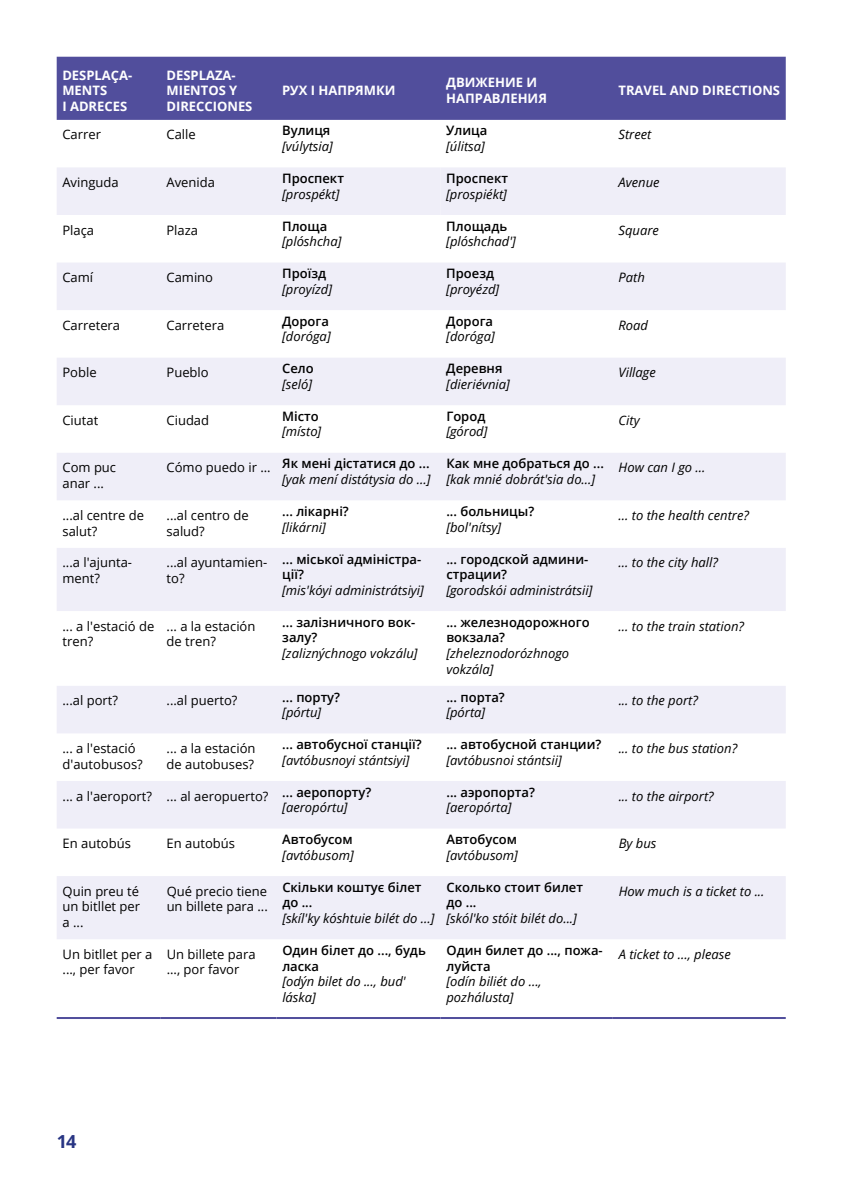
<style>
.page{position:relative;width:842px;height:1191px;background:#fff}
.page>*{position:absolute;margin:0;border:0;box-sizing:border-box;transform-origin:0 0}
.t1{font:700 18px "Open Sans";color:#283583}
.t2{font:italic 13px/15.6px "Open Sans";color:#000}
.t3{font:13px/15.6px "Open Sans";color:#000}
.t4{font:600 13px/15.6px "Open Sans";color:#000}
.t5{font:700 13px/15.6px "Open Sans";color:#fff}
.s1{font-style:normal}
.s2{font-weight:600;font-style:normal}
.s3{font-style:italic}
</style>
<div class="page">
<div style="left:57px;top:57px;width:729px;height:63px;background:#514e9c"></div>
<div style="left:57px;top:168px;width:729px;height:47px;background:#efeef8"></div>
<svg style="left:57px;top:263px;width:729px;height:676px;fill:#efeef8"></svg>
<hr style="left:57px;top:1017px;width:104px;height:2px;background:#514e9c">
<hr style="left:161px;top:1017px;width:115px;height:2px;background:#514e9c">
<hr style="left:276px;top:1017px;width:165px;height:2px;background:#514e9c">
<hr style="left:441px;top:1017px;width:172px;height:2px;background:#514e9c">
<hr style="left:613px;top:1017px;width:173px;height:2px;background:#514e9c">
<p class="t5" style="left:62px;top:67px;width:71px">DESPLAÇA-<br>MENTS<br>I ADRECES</p>
<p class="t5" style="left:166px;top:67px;width:88px">DESPLAZA-<br>MIENTOS Y<br>DIRECCIONES</p>
<p class="t5" style="left:282px;top:82px;width:115px">РУХ І НАПРЯМКИ</p>
<p class="t5" style="left:446px;top:75px;width:102px">ДВИЖЕНИЕ И<br>НАПРАВЛЕНИЯ</p>
<p class="t5" style="left:618px;top:82px;width:163px">TRAVEL AND DIRECTIONS</p>
<p class="t3" style="left:62px;top:127px;width:40px">Carrer</p>
<p class="t3" style="left:166px;top:127px;width:31px">Calle</p>
<p class="t4" style="left:282px;top:123px;width:50px">Вулиця</p>
<p class="t2" style="left:282px;top:138px;width:52px">[vúlytsia]</p>
<p class="t4" style="left:446px;top:123px;width:43px">Улица</p>
<p class="t2" style="left:446px;top:138px;width:40px">[úlitsa]</p>
<p class="t2" style="left:618px;top:127px;width:34px">Street</p>
<p class="t3" style="left:62px;top:174px;width:58px">Avinguda</p>
<p class="t3" style="left:166px;top:174px;width:50px">Avenida</p>
<p class="t4" style="left:282px;top:170px;width:63px">Проспект</p>
<p class="t2" style="left:282px;top:186px;width:59px">[prospékt]</p>
<p class="t4" style="left:446px;top:170px;width:63px">Проспект</p>
<p class="t2" style="left:446px;top:186px;width:62px">[prospiékt]</p>
<p class="t2" style="left:618px;top:174px;width:43px">Avenue</p>
<p class="t3" style="left:62px;top:222px;width:33px">Plaça</p>
<p class="t3" style="left:166px;top:222px;width:33px">Plaza</p>
<p class="t4" style="left:282px;top:218px;width:47px">Площа</p>
<p class="t2" style="left:282px;top:233px;width:61px">[plóshcha]</p>
<p class="t4" style="left:446px;top:218px;width:63px">Площадь</p>
<p class="t2" style="left:446px;top:233px;width:71px">[plóshchad']</p>
<p class="t2" style="left:618px;top:222px;width:42px">Square</p>
<p class="t3" style="left:62px;top:269px;width:32px">Camí</p>
<p class="t3" style="left:166px;top:269px;width:48px">Camino</p>
<p class="t4" style="left:282px;top:265px;width:46px">Проїзд</p>
<p class="t2" style="left:282px;top:281px;width:51px">[proyízd]</p>
<p class="t4" style="left:446px;top:265px;width:49px">Проезд</p>
<p class="t2" style="left:446px;top:281px;width:55px">[proyézd]</p>
<p class="t2" style="left:618px;top:269px;width:28px">Path</p>
<p class="t3" style="left:62px;top:317px;width:59px">Carretera</p>
<p class="t3" style="left:167px;top:317px;width:59px">Carretera</p>
<p class="t4" style="left:282px;top:313px;width:48px">Дорога</p>
<p class="t2" style="left:282px;top:328px;width:50px">[doróga]</p>
<p class="t4" style="left:446px;top:313px;width:48px">Дорога</p>
<p class="t2" style="left:446px;top:328px;width:50px">[doróga]</p>
<p class="t2" style="left:619px;top:317px;width:31px">Road</p>
<p class="t3" style="left:62px;top:364px;width:36px">Poble</p>
<p class="t3" style="left:167px;top:364px;width:44px">Pueblo</p>
<p class="t4" style="left:282px;top:360px;width:33px">Село</p>
<p class="t2" style="left:282px;top:376px;width:32px">[seló]</p>
<p class="t4" style="left:446px;top:360px;width:58px">Деревня</p>
<p class="t2" style="left:446px;top:376px;width:65px">[dieriévnia]</p>
<p class="t2" style="left:619px;top:364px;width:39px">Village</p>
<p class="t3" style="left:62px;top:412px;width:37px">Ciutat</p>
<p class="t3" style="left:167px;top:412px;width:44px">Ciudad</p>
<p class="t4" style="left:282px;top:408px;width:38px">Місто</p>
<p class="t2" style="left:282px;top:423px;width:41px">[místo]</p>
<p class="t4" style="left:446px;top:408px;width:41px">Город</p>
<p class="t2" style="left:446px;top:423px;width:43px">[górod]</p>
<p class="t2" style="left:619px;top:412px;width:23px">City</p>
<p class="t3" style="left:62px;top:459px;width:55px">Com puc anar ...</p>
<p class="t2" style="left:167px;top:455px;width:265px;text-align:right"><span class="s1">Cómo puedo ir ...</span> <span class="s2">Як мені дістатися до ... </span>[yak mení distátysia do ...]</p>
<p class="t4" style="left:446px;top:455px;width:159px">Как мне добраться до ...</p>
<p class="t2" style="left:446px;top:471px;width:150px">[kak mnié dobrát'sia do...]</p>
<p class="t2" style="left:619px;top:459px;width:88px">How can I go ...</p>
<p class="t3" style="left:62px;top:507px;width:83px">...al centre de salut?</p>
<p class="t3" style="left:167px;top:507px;width:84px">...al centro de salud?</p>
<p class="t4" style="left:282px;top:503px;width:68px">... лікарні?</p>
<p class="t2" style="left:282px;top:519px;width:45px">[likárni]</p>
<p class="t4" style="left:446px;top:503px;width:89px">... больницы?</p>
<p class="t2" style="left:446px;top:519px;width:56px">[bol'nítsy]</p>
<p class="t2" style="left:619px;top:507px;width:132px">... to the health centre?</p>
<p class="t3" style="left:62px;top:554px;width:71px">...a l'ajunta&shy;ment?</p>
<p class="t3" style="left:167px;top:554px;width:102px">...al ayuntamien&shy;to?</p>
<p class="t4" style="left:282px;top:551px;width:140px">... міської адміністра&shy;ції?</p>
<p class="t2" style="left:282px;top:582px;width:143px">[mis'kóyi administrátsiyi]</p>
<p class="t4" style="left:446px;top:551px;width:143px">... городской админи&shy;страции?</p>
<p class="t2" style="left:446px;top:582px;width:148px">[gorodskói administrátsii]</p>
<p class="t2" style="left:619px;top:554px;width:101px">... to the city hall?</p>
<p class="t3" style="left:63px;top:618px;width:93px">... a l'estació de tren?</p>
<p class="t3" style="left:167px;top:618px;width:90px">... a la estación de tren?</p>
<p class="t4" style="left:282px;top:614px;width:135px">... залізничного вок&shy;залу?</p>
<p class="t2" style="left:282px;top:645px;width:137px">[zaliznýchnogo vokzálu]</p>
<p class="t4" style="left:446px;top:614px;width:145px">... железнодорожного вокзала?</p>
<p class="t2" style="left:446px;top:645px;width:124px">[zheleznodorózhnogo vokzála]</p>
<p class="t2" style="left:619px;top:618px;width:127px">... to the train station?</p>
<p class="t3" style="left:63px;top:692px;width:57px">...al port?</p>
<p class="t3" style="left:167px;top:692px;width:72px">...al puerto?</p>
<p class="t4" style="left:282px;top:688px;width:59px">... порту?</p>
<p class="t2" style="left:282px;top:704px;width:41px">[pórtu]</p>
<p class="t4" style="left:446px;top:688px;width:60px">... порта?</p>
<p class="t2" style="left:446px;top:704px;width:40px">[pórta]</p>
<p class="t2" style="left:619px;top:692px;width:81px">... to the port?</p>
<p class="t3" style="left:63px;top:740px;width:82px">... a l'estació d'autobusos?</p>
<p class="t3" style="left:167px;top:740px;width:90px">... a la estación de autobuses?</p>
<p class="t4" style="left:282px;top:736px;width:141px">... автобусної станції?</p>
<p class="t2" style="left:282px;top:752px;width:129px">[avtóbusnoyi stántsiyi]</p>
<p class="t4" style="left:446px;top:736px;width:156px">... автобусной станции?</p>
<p class="t2" style="left:446px;top:752px;width:117px">[avtóbusnoi stántsii]</p>
<p class="t2" style="left:619px;top:740px;width:120px">... to the bus station?</p>
<p class="t3" style="left:282px;top:789px;width:90px;line-height:11.6px;text-indent:-220px">... a l'aeroport? ... al aeropuerto? <sup>...</sup> <sup>аеропорту? </sup><span class="s3">[aeropórtu]</span></p>
<p class="t4" style="left:446px;top:784px;width:90px">... аэропорта?</p>
<p class="t2" style="left:446px;top:799px;width:67px">[aeropórta]</p>
<p class="t2" style="left:619px;top:787px;width:97px">... to the airport?</p>
<p class="t3" style="left:63px;top:835px;width:70px">En autobús</p>
<p class="t3" style="left:167px;top:835px;width:70px">En autobús</p>
<p class="t4" style="left:282px;top:831px;width:72px">Автобусом</p>
<p class="t2" style="left:282px;top:847px;width:73px">[avtóbusom]</p>
<p class="t4" style="left:446px;top:831px;width:72px">Автобусом</p>
<p class="t2" style="left:446px;top:847px;width:73px">[avtóbusom]</p>
<p class="t2" style="left:619px;top:835px;width:39px">By bus</p>
<p class="t3" style="left:63px;top:883px;width:79px;text-align:justify">Quin preu té un bitllet per a ...</p>
<p class="t3" style="left:167px;top:883px;width:103px">Qué precio tiene un billete para ...</p>
<p class="t4" style="left:282px;top:879px;width:141px">Скільки коштує білет до ...</p>
<p class="t2" style="left:282px;top:910px;width:154px">[skíl'ky kóshtuie bilét do ...]</p>
<p class="t4" style="left:446px;top:879px;width:138px">Сколько стоит билет до ...</p>
<p class="t2" style="left:446px;top:910px;width:132px">[skól'ko stóit bilét do...]</p>
<p class="t2" style="left:619px;top:882px;width:147px">How much is a ticket to ...</p>
<p class="t3" style="left:63px;top:946px;width:91px">Un bitllet per a ..., per favor</p>
<p class="t3" style="left:167px;top:946px;width:90px">Un billete para ..., por favor</p>
<p class="t4" style="left:282px;top:942px;width:145px">Один білет до ..., будь ласка</p>
<p class="t2" style="left:282px;top:973px;width:125px">[odýn bilet do ..., bud' láska]</p>
<p class="t4" style="left:446px;top:942px;width:158px">Один билет до ..., пожа&shy;луйста</p>
<p class="t2" style="left:446px;top:973px;width:97px">[odín biliét do ..., pozhálusta]</p>
<p class="t2" style="left:619px;top:946px;width:114px">A ticket to ..., please</p>
<h1 class="t1" style="left:57px;top:1129px;width:21px">14</h1>
</div>
